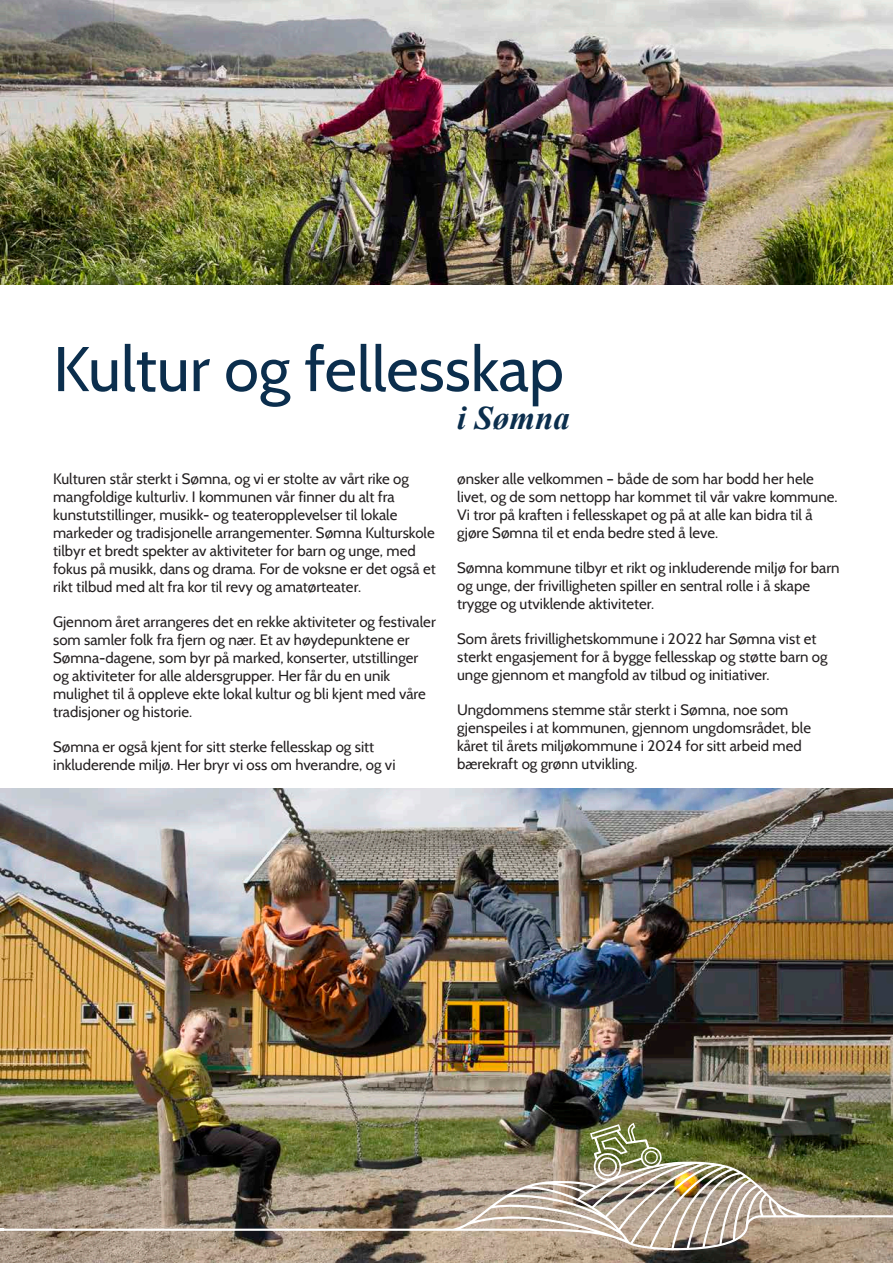
<style>
.page{position:relative;width:893px;height:1263px;background:#fff}
.page>*{position:absolute;margin:0;border:0;box-sizing:border-box;transform-origin:0 0}
.t1{font:63px "Cabin";color:#0b2e4d}
.t2{font:italic 700 33px "Times New Roman";color:#0b2e4d}
.t3{font:15px/18px "Cabin";color:#231f20}
</style>
<div class="page">
<img style="left:0;top:0;width:893px;height:284px">
<img style="left:0;top:789px;width:893px;height:474px">
<img style="left:3px;top:1123px;width:890px;height:127px">
<svg style="left:597px;top:1137px;width:31px;height:40px"></svg>
<svg style="left:644px;top:1150px;width:15px;height:15px"></svg>
<svg style="left:0;top:1228px;width:4px;height:3px"></svg>
<h1 class="t1" style="left:53px;top:330px;width:512px">Kultur og fellesskap</h1>
<h2 class="t2" style="left:457px;top:395px;width:114px">i Sømna</h2>
<p class="t3" style="left:53px;top:470px;width:384px">Kulturen står sterkt i Sømna, og vi er stolte av vårt rike og mangfoldige kulturliv. I kommunen vår finner du alt fra kunstutstillinger, musikk- og teateropplevelser til lokale markeder og tradisjonelle arrangementer. Sømna Kulturskole tilbyr et bredt spekter av aktiviteter for barn og unge, med fokus på musikk, dans og drama. For de voksne er det også et rikt tilbud med alt fra kor til revy og amatørteater.</p>
<p class="t3" style="left:53px;top:613px;width:384px">Gjennom året arrangeres det en rekke aktiviteter og festivaler som samler folk fra fjern og nær. Et av høydepunktene er Sømna-dagene, som byr på marked, konserter, utstillinger og aktiviteter for alle aldersgrupper. Her får du en unik mulighet til å oppleve ekte lokal kultur og bli kjent med våre tradisjoner og historie.</p>
<p class="t3" style="left:53px;top:738px;width:344px">Sømna er også kjent for sitt sterke fellesskap og sitt inkluderende miljø. Her bryr vi oss om hverandre, og vi</p>
<p class="t3" style="left:457px;top:470px;width:382px">ønsker alle velkommen – både de som har bodd her hele livet, og de som nettopp har kommet til vår vakre kommune.<br>Vi tror på kraften i fellesskapet og på at alle kan bidra til å gjøre Sømna til et enda bedre sted å leve.</p>
<p class="t3" style="left:457px;top:559px;width:384px">Sømna kommune tilbyr et rikt og inkluderende miljø for barn og unge, der frivilligheten spiller en sentral rolle i å skape trygge og utviklende aktiviteter.</p>
<p class="t3" style="left:457px;top:630px;width:372px">Som årets frivillighetskommune i 2022 har Sømna vist et sterkt engasjement for å bygge fellesskap og støtte barn og unge gjennom et mangfold av tilbud og initiativer.</p>
<p class="t3" style="left:457px;top:701px;width:355px">Ungdommens stemme står sterkt i Sømna, noe som gjenspeiles i at kommunen, gjennom ungdomsrådet, ble kåret til årets miljøkommune i 2024 for sitt arbeid med bærekraft og grønn utvikling.</p>
</div>
